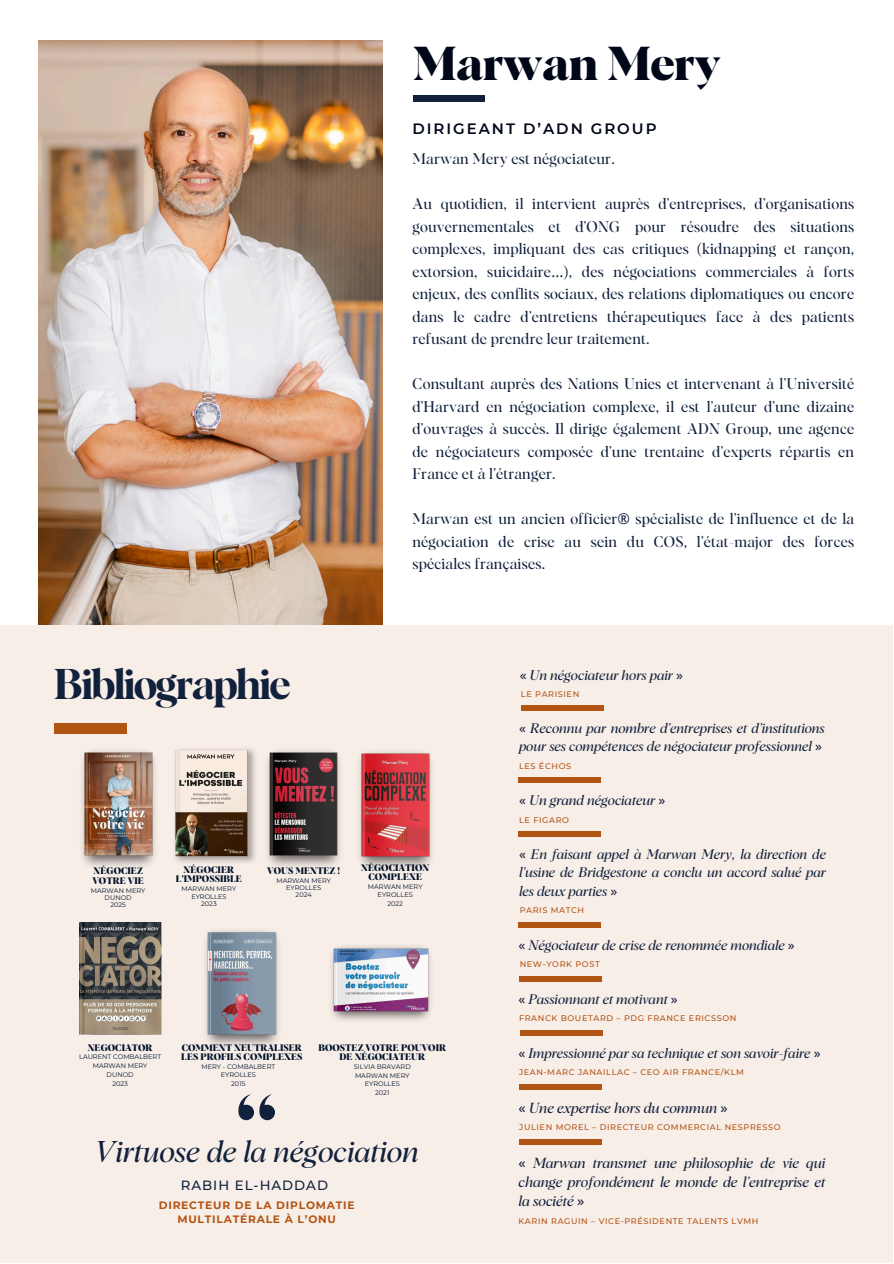
<style>
.page{position:relative;width:894px;height:1264px;background:#fff}
.page>*{position:absolute;margin:0;border:0;box-sizing:border-box;transform-origin:0 0}
.t1{font:700 46.5px "Albra Display TRIAL";letter-spacing:-.01em;color:#000719}
.t2{font:42px "Albra Display TRIAL Semi";letter-spacing:-.045em;color:#11213c}
.t3{font:italic 29.4px "Albra TRIAL";color:#11213c}
.t4{font:15px/22.5px "Albra Display TRIAL";letter-spacing:.01em;color:#11213c;text-align:justify}
.t5{font:600 15px "Montserrat";letter-spacing:.13em;color:#000719}
.t6{font:italic 14.25px/19.2px "Albra TRIAL";color:#11213c;text-align:justify}
.t7{font:italic 13.5px/18.3px "Albra TRIAL";color:#11213c}
.t8{font:500 13.35px "Montserrat";letter-spacing:.075em;color:#11213c}
.t9{font:700 10.65px/14.2px "Montserrat";letter-spacing:.075em;color:#b25414;text-align:center}
.t10{font:700 9.3px/9.3px "Albra Display TRIAL";color:#00132b;text-align:center}
.t11{font:500 8.1px "Montserrat";letter-spacing:.075em;color:#b25414}
.t12{font:6.6px "Montserrat";color:#00132b}
.s1{font-family:"Noto Sans Gurmukhi"}
.s2{font-family:"Noto Sans"}
.s3{font-family:"Noto Sans";font-style:normal}
</style>
<div class="page">
<div style="left:1px;top:625px;width:891px;height:638px;background:#f8eee8"></div>
<img style="left:39px;top:40px;width:343px;height:585px">
<div style="left:413px;top:95px;width:71px;height:6px;background:#11213c"></div>
<div style="left:54px;top:723px;width:73px;height:10px;background:#b25414"></div>
<div style="left:518px;top:777px;width:83px;height:6px;background:#b25414"></div>
<div style="left:518px;top:831px;width:83px;height:6px;background:#b25414"></div>
<div style="left:520px;top:705px;width:83px;height:5px;background:#b25414"></div>
<svg style="left:238px;top:1094px;width:36px;height:26px"></svg>
<div style="left:518px;top:921px;width:83px;height:6px;background:#b25414"></div>
<div style="left:519px;top:975px;width:82px;height:6px;background:#b25414"></div>
<div style="left:519px;top:1029px;width:83px;height:6px;background:#b25414"></div>
<div style="left:519px;top:1083px;width:83px;height:6px;background:#b25414"></div>
<div style="left:519px;top:1138px;width:83px;height:6px;background:#b25414"></div>
<img style="left:54px;top:733px;width:51px;height:134px">
<img style="left:105px;top:733px;width:85px;height:134px">
<img style="left:190px;top:748px;width:92px;height:119px">
<img style="left:282px;top:750px;width:150px;height:118px">
<img style="left:79px;top:922px;width:50px;height:112px">
<img style="left:129px;top:922px;width:148px;height:124px">
<img style="left:277px;top:938px;width:154px;height:100px">
<h1 class="t2" style="left:54px;top:666px;width:238px">Bibliographie</h1>
<p class="t1" style="left:413px;top:44px;width:309px">Marwan Mery</p>
<h1 class="t5" style="left:412px;top:119px;width:245px">DIRIGEANT D’ADN GROUP</h1>
<h3 class="t4" style="left:412px;top:149px;width:204px">Marwan Mery est négociateur.</h3>
<h4 class="t4" style="left:412px;top:194px;width:443px">Au quotidien, il intervient auprès d’entreprises, d’organisations gouvernementales et d’ONG pour résoudre des situations complexes, impliquant des cas critiques (kidnapping et rançon, extorsion, suicidaire<span class="s1">…</span>), des négociations commerciales à forts enjeux, des conflits sociaux, des relations diplomatiques ou encore dans le cadre d’entretiens thérapeutiques face à des patients refusant de prendre leur traitement.</h4>
<h4 class="t4" style="left:412px;top:374px;width:443px">Consultant auprès des Nations Unies et intervenant à l’Université d’Harvard en négociation complexe, il est l’auteur d’une dizaine d’ouvrages à succès. Il dirige également ADN Group, une agence de négociateurs composée d’une trentaine d’experts répartis en France et à l’étranger.</h4>
<h4 class="t4" style="left:412px;top:509px;width:443px">Marwan est un ancien officier<span class="s2">®</span> spécialiste de l’influence et de la négociation de crise au sein du COS, l’état-major des forces spéciales françaises.</h4>
<p class="t7" style="left:519px;top:667px;width:165px"><span class="s3">«</span> Un négociateur hors pair <span class="s3">»</span></p>
<p class="t11" style="left:520px;top:689px;width:60px">LE PARISIEN</p>
<h4 class="t7" style="left:519px;top:720px;width:307px"><span class="s3">«</span> Reconnu par nombre d’entreprises et d’institutions pour ses compétences de négociateur professionnel <span class="s3">»</span></h4>
<p class="t11" style="left:519px;top:761px;width:54px">LES ÉCHOS</p>
<p class="t7" style="left:519px;top:792px;width:148px"><span class="s3">«</span> Un grand négociateur <span class="s3">»</span></p>
<p class="t11" style="left:519px;top:814px;width:51px">LE FIGARO</p>
<p class="t10" style="left:92px;top:867px;width:53px;text-align:left">NÉGOCIEZ<br>VOTRE VIE</p>
<p class="t12" style="left:91px;top:886px;width:56px">MARWAN MERY</p>
<p class="t12" style="left:105px;top:893px;width:29px">DUNOD</p>
<p class="t12" style="left:110px;top:900px;width:17px">2025</p>
<p class="t10" style="left:176px;top:865px;width:68px">NÉGOCIER<br>L’IMPOSSIBLE</p>
<p class="t12" style="left:181px;top:885px;width:56px">MARWAN MERY</p>
<p class="t12" style="left:191px;top:892px;width:37px">EYROLLES</p>
<p class="t12" style="left:201px;top:899px;width:17px">2023</p>
<p class="t10" style="left:267px;top:866px;width:74px">VOUS MENTEZ !</p>
<p class="t12" style="left:276px;top:876px;width:56px">MARWAN MERY</p>
<p class="t12" style="left:286px;top:883px;width:37px">EYROLLES</p>
<p class="t12" style="left:295px;top:890px;width:18px">2024</p>
<p class="t10" style="left:361px;top:863px;width:70px">NÉGOCIATION<br>COMPLEXE</p>
<p class="t12" style="left:368px;top:882px;width:56px">MARWAN MERY</p>
<p class="t12" style="left:377px;top:891px;width:37px">EYROLLES</p>
<p class="t12" style="left:387px;top:899px;width:17px">2022</p>
<p class="t10" style="left:88px;top:1043px;width:66px">NEGOCIATOR</p>
<p class="t12" style="left:79px;top:1053px;width:84px">LAURENT COMBALBERT</p>
<h2 class="t12" style="left:93px;top:1061px;width:56px">MARWAN MERY</h2>
<h5 class="t12" style="left:107px;top:1070px;width:29px">DUNOD</h5>
<h6 class="t12" style="left:112px;top:1079px;width:17px">2023</h6>
<h4 class="t10" style="left:181px;top:1043px;width:123px;text-align:left">COMMENT NEUTRALISER<br>LES PROFILS COMPLEXES</h4>
<p class="t12" style="left:201px;top:1062px;width:75px">MERY - COMBALBERT</p>
<h4 class="t12" style="left:221px;top:1070px;width:37px">EYROLLES</h4>
<p class="t12" style="left:231px;top:1079px;width:16px">2015</p>
<h4 class="t10" style="left:318px;top:1043px;width:129px">BOOSTEZ VOTRE POUVOIR<br>DE NÉGOCIATEUR</h4>
<p class="t12" style="left:354px;top:1062px;width:59px">SILVIA BRAVARD</p>
<h4 class="t12" style="left:355px;top:1071px;width:56px">MARWAN MERY</h4>
<p class="t12" style="left:364px;top:1080px;width:37px">EYROLLES</p>
<h4 class="t12" style="left:375px;top:1088px;width:16px">2021</h4>
<p class="t3" style="left:95px;top:1139px;width:325px">Virtuose de la négociation</p>
<p class="t8" style="left:181px;top:1177px;width:149px">RABIH EL-HADDAD</p>
<p class="t9" style="left:159px;top:1197px;width:197px">DIRECTEUR DE LA DIPLOMATIE<br>MULTILATÉRALE À L’ONU</p>
<p class="t7" style="left:519px;top:846px;width:308px;text-align:justify"><span class="s3">«</span> En faisant appel à Marwan Mery, la direction de l’usine de Bridgestone a conclu un accord salué par les deux parties <span class="s3">»</span></p>
<p class="t11" style="left:519px;top:905px;width:66px">PARIS MATCH</p>
<p class="t7" style="left:518px;top:936px;width:278px"><span class="s3">«</span> Négociateur de crise de renommée mondiale <span class="s3">»</span></p>
<p class="t11" style="left:519px;top:959px;width:82px">NEW-YORK POST</p>
<p class="t7" style="left:518px;top:990px;width:161px"><span class="s3">«</span> Passionnant et motivant <span class="s3">»</span></p>
<p class="t11" style="left:519px;top:1013px;width:219px">FRANCK BOUETARD – PDG FRANCE ERICSSON</p>
<p class="t7" style="left:518px;top:1044px;width:303px"><span class="s3">«</span> Impressionné par sa technique et son savoir-faire <span class="s3">»</span></p>
<p class="t11" style="left:519px;top:1067px;width:226px">JEAN-MARC JANAILLAC – CEO AIR FRANCE/KLM</p>
<p class="t6" style="left:518px;top:1098px;width:210px"><span class="s3">«</span> Une expertise hors du commun <span class="s3">»</span></p>
<p class="t11" style="left:519px;top:1122px;width:263px">JULIEN MOREL – DIRECTEUR COMMERCIAL NESPRESSO</p>
<p class="t6" style="left:518px;top:1154px;width:308px"><span class="s3">«</span> Marwan transmet une philosophie de vie qui change profondément le monde de l’entreprise et la société <span class="s3">»</span></p>
<p class="t11" style="left:518px;top:1215px;width:241px">KARIN RAGUIN – VICE-PRÉSIDENTE TALENTS LVMH</p>
</div>
